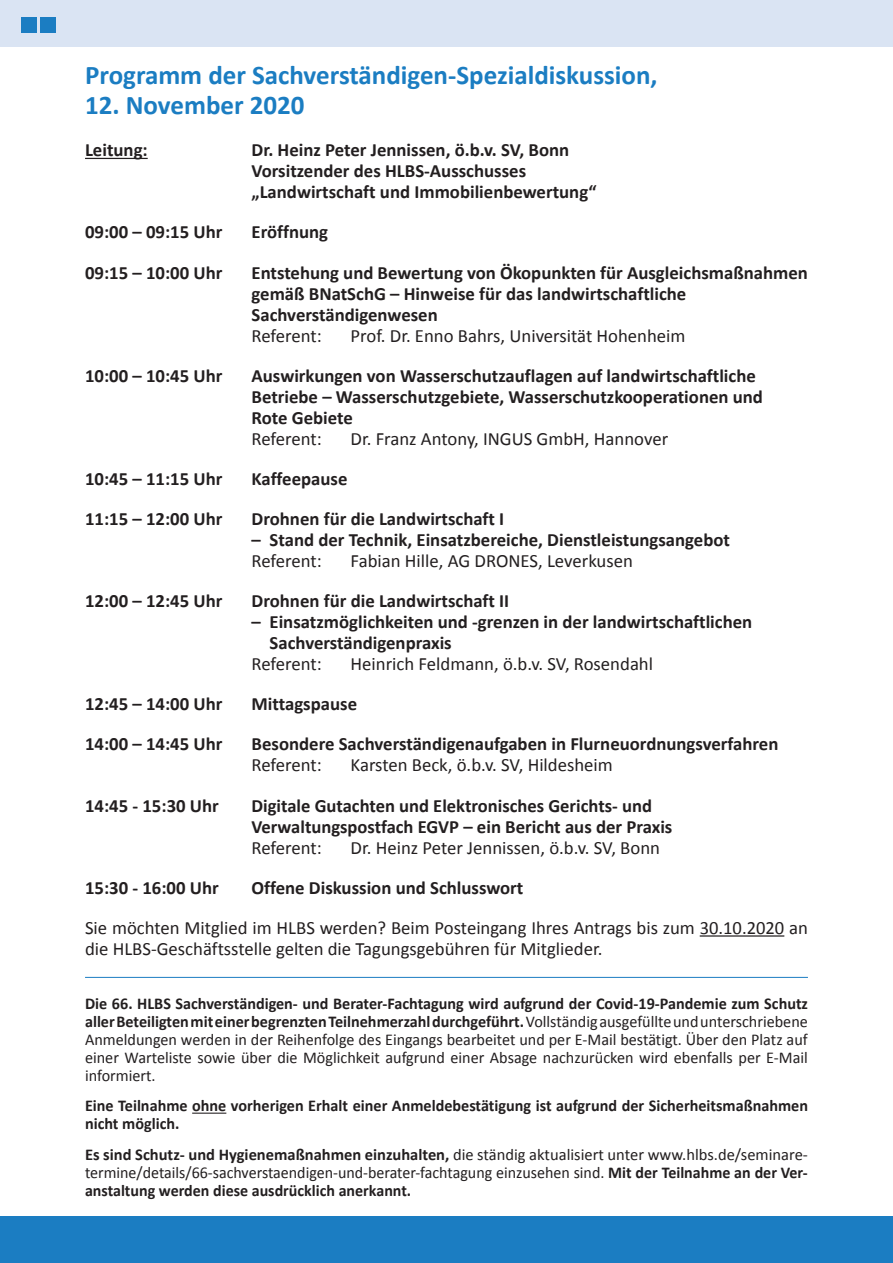
<style>
.page{position:relative;width:893px;height:1263px;background:#fff}
.page>*{position:absolute;margin:0;border:0;box-sizing:border-box;transform-origin:0 0}
.t1{font:700 27px "Calibri";color:#1b7dc2}
.t2{font:700 18.75px/21px "Calibri";color:#231f20}
.t3{font:18.75px/21px "Calibri";color:#231f20}
.t4{font:16.5px/18px "Calibri";color:#231f20;text-align:justify}
.t5{font:700 16.5px/18px "Calibri";color:#231f20}
.s1{font-weight:700}
</style>
<div class="page">
<div style="left:0;top:0;width:893px;height:47px;background:#dae4f3"></div>
<div style="left:0;top:1216px;width:893px;height:47px;background:#1b7dc2"></div>
<div style="left:21px;top:17px;width:16px;height:16px;background:#1b7dc2"></div>
<div style="left:40px;top:17px;width:16px;height:16px;background:#1b7dc2"></div>
<hr style="left:85px;top:158px;width:63px;height:1px;background:#231f20">
<hr style="left:700px;top:935px;width:84px;height:1px;background:#231f20">
<hr style="left:192px;top:1112px;width:34px;height:2px;background:#231f20">
<hr style="left:85px;top:977px;width:723px;height:1px;background:#1b7dc2">
<h1 class="t1" style="left:85px;top:58px;width:574px">Programm der Sachverständigen-Spezialdiskussion,</h1>
<h1 class="t1" style="left:85px;top:88px;width:221px">12. November 2020</h1>
<p class="t2" style="left:85px;top:140px;width:64px">Leitung:</p>
<p class="t2" style="left:252px;top:140px;width:346px">Dr. Heinz Peter Jennissen, ö.b.v. SV, Bonn<br>Vorsitzender des HLBS-Ausschusses „Landwirtschaft und Immobilienbewertung“</p>
<p class="t2" style="left:85px;top:222px;width:139px">09:00 – 09:15 Uhr</p>
<p class="t2" style="left:252px;top:222px;width:78px">Eröffnung</p>
<p class="t2" style="left:85px;top:262px;width:139px">09:15 – 10:00 Uhr</p>
<p class="t2" style="left:252px;top:262px;width:558px">Entstehung und Bewertung von Ökopunkten für Ausgleichsmaßnahmen gemäß BNatSchG – Hinweise für das landwirtschaftliche<br>Sachverständigenwesen</p>
<p class="t3" style="left:252px;top:325px;width:72px">Referent:</p>
<p class="t3" style="left:351px;top:325px;width:336px">Prof. Dr. Enno Bahrs, Universität Hohenheim</p>
<p class="t2" style="left:85px;top:365px;width:139px">10:00 – 10:45 Uhr</p>
<p class="t2" style="left:252px;top:365px;width:513px">Auswirkungen von Wasserschutzauflagen auf landwirtschaftliche<br>Betriebe – Wasserschutzgebiete, Wasserschutzkooperationen und<br>Rote Gebiete</p>
<p class="t3" style="left:252px;top:428px;width:72px">Referent:</p>
<p class="t3" style="left:351px;top:428px;width:319px">Dr. Franz Antony, INGUS GmbH, Hannover</p>
<p class="t2" style="left:85px;top:468px;width:139px">10:45 – 11:15 Uhr</p>
<p class="t2" style="left:252px;top:468px;width:97px">Kaffeepause</p>
<p class="t2" style="left:85px;top:508px;width:139px">11:15 – 12:00 Uhr</p>
<p class="t2" style="left:252px;top:508px;width:254px">Drohnen für die Landwirtschaft I</p>
<p class="t2" style="left:252px;top:529px;width:480px">– Stand der Technik, Einsatzbereiche, Dienstleistungsangebot</p>
<p class="t3" style="left:252px;top:550px;width:72px">Referent:</p>
<p class="t3" style="left:351px;top:550px;width:284px">Fabian Hille, AG DRONES, Leverkusen</p>
<p class="t2" style="left:85px;top:590px;width:139px">12:00 – 12:45 Uhr</p>
<p class="t2" style="left:252px;top:590px;width:259px">Drohnen für die Landwirtschaft II</p>
<p class="t2" style="left:270px;top:611px;width:484px;text-indent:-18px">– Einsatzmöglichkeiten und -grenzen in der landwirtschaftlichen<br>Sachverständigenpraxis</p>
<p class="t3" style="left:252px;top:653px;width:72px">Referent:</p>
<p class="t3" style="left:351px;top:653px;width:304px">Heinrich Feldmann, ö.b.v. SV, Rosendahl</p>
<p class="t2" style="left:85px;top:693px;width:139px">12:45 – 14:00 Uhr</p>
<p class="t2" style="left:252px;top:693px;width:107px">Mittagspause</p>
<p class="t2" style="left:85px;top:734px;width:139px">14:00 – 14:45 Uhr</p>
<p class="t2" style="left:252px;top:734px;width:528px">Besondere Sachverständigenaufgaben in Flurneuordnungsverfahren</p>
<p class="t3" style="left:252px;top:755px;width:72px">Referent:</p>
<p class="t3" style="left:351px;top:755px;width:264px">Karsten Beck, ö.b.v. SV, Hildesheim</p>
<p class="t2" style="left:85px;top:795px;width:135px">14:45 - 15:30 Uhr</p>
<p class="t2" style="left:252px;top:795px;width:422px">Digitale Gutachten und Elektronisches Gerichts- und<br>Verwaltungspostfach EGVP – ein Bericht aus der Praxis</p>
<p class="t3" style="left:252px;top:837px;width:72px">Referent:</p>
<p class="t3" style="left:351px;top:837px;width:311px">Dr. Heinz Peter Jennissen, ö.b.v. SV, Bonn</p>
<p class="t2" style="left:85px;top:877px;width:135px">15:30 - 16:00 Uhr</p>
<p class="t2" style="left:252px;top:877px;width:273px">Offene Diskussion und Schlusswort</p>
<p class="t3" style="left:85px;top:917px;width:724px">Sie möchten Mitglied im HLBS werden? Beim Posteingang Ihres Antrags bis zum 30.10.2020 an die HLBS-Geschäftsstelle gelten die Tagungsgebühren für Mitglieder.</p>
<p class="t4" style="left:85px;top:994px;width:724px"><span class="s1">Die 66. HLBS Sachverständigen- und Berater-Fachtagung wird aufgrund der Covid-19-Pandemie zum Schutz aller Beteiligten mit einer begrenzten Teilnehmerzahl durchgeführt.</span> Vollständig ausgefüllte und unterschriebene Anmeldungen werden in der Reihenfolge des Eingangs bearbeitet und per E-Mail bestätigt. Über den Platz auf einer Warteliste sowie über die Möglichkeit aufgrund einer Absage nachzurücken wird ebenfalls per E-Mail informiert.</p>
<p class="t5" style="left:85px;top:1097px;width:724px">Eine Teilnahme ohne vorherigen Erhalt einer Anmeldebestätigung ist aufgrund der Sicherheitsmaßnahmen nicht möglich.</p>
<p class="t4" style="left:85px;top:1145px;width:724px"><span class="s1">Es sind Schutz- und Hygienemaßnahmen einzuhalten,</span> die ständig aktualisiert unter www.hlbs.de/seminare&shy;termine/details/66-sachverstaendigen-und-berater-fachtagung einzusehen sind. <span class="s1">Mit der Teilnahme an der Ver&shy;anstaltung werden diese ausdrücklich anerkannt.</span></p>
</div>
